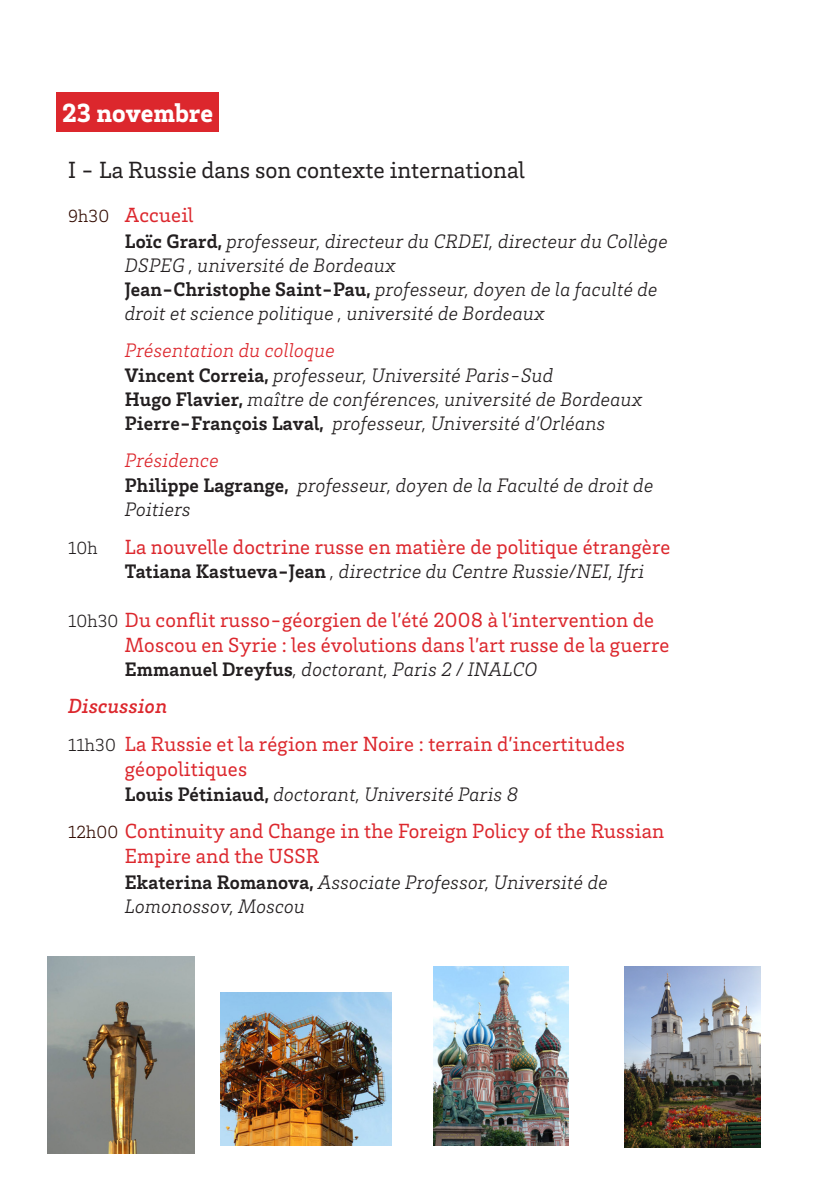
<style>
.page{position:relative;width:840px;height:1191px;background:#fff}
.page>*{position:absolute;margin:0;border:0;box-sizing:border-box;transform-origin:0 0}
.t1{font:900 27px "Brix Slab";color:#fff}
.t2{font:24px "Brix Slab";color:#231f20}
._10_Titre_Conf{font:21px/25.2px "Brix Slab";letter-spacing:.01em;color:#dc272d}
._10_Titre_Conf-2{font:italic 500 21px "Brix Slab";letter-spacing:.01em;color:#dc272d}
._10_Titre_Conf-3{font:italic 300 20px/24px "Brix Slab";letter-spacing:.01em;color:#231f20}
._12_Titre_Conférenci{font:italic 300 20px "Brix Slab";letter-spacing:.01em;color:#231f20}
._10_Titre_Conf-4{font:italic 300 20px "Brix Slab";letter-spacing:.01em;color:#dc272d}
._10_Titre_Conf-5{font:300 18px "Brix Slab";color:#231f20}
.s1{font-weight:300;font-size:18px;color:#340d03}
.s2{font-weight:700;font-style:normal}
.s3{font-weight:300;font-size:18px;color:#231f20}
</style>
<div class="page">
<div style="left:57px;top:92px;width:162px;height:40px;background:#dc272d"></div>
<img style="left:220px;top:992px;width:171px;height:153px">
<img style="left:433px;top:966px;width:135px;height:179px">
<img style="left:624px;top:966px;width:136px;height:181px">
<img style="left:47px;top:956px;width:147px;height:197px">
<p class="t1" style="left:62px;top:95px;width:152px">23 novembre</p>
<p class="t2" style="left:68px;top:154px;width:458px">I - La Russie dans son contexte international</p>
<p class="_10_Titre_Conf" style="left:68px;top:202px;width:127px"><span class="s1">9h30</span> Accueil</p>
<p class="_10_Titre_Conf-3" style="left:125px;top:228px;width:544px"><span class="s2">Loïc Grard,</span> professeur, directeur du CRDEI, directeur du Collège<br>DSPEG , université de Bordeaux</p>
<p class="_10_Titre_Conf-3" style="left:125px;top:276px;width:534px"><span class="s2">Jean-Christophe Saint-Pau,</span> professeur, doyen de la faculté de droit et science politique , université de Bordeaux</p>
<p class="_10_Titre_Conf-4" style="left:125px;top:337px;width:211px">Présentation du colloque</p>
<p class="_10_Titre_Conf-3" style="left:125px;top:362px;width:429px"><span class="s2">Vincent Correia,</span> professeur, Université Paris-Sud</p>
<p class="_10_Titre_Conf-3" style="left:125px;top:386px;width:519px"><span class="s2">Hugo Flavier,</span> maître de conférences, université de Bordeaux</p>
<p class="_10_Titre_Conf-3" style="left:125px;top:410px;width:482px"><span class="s2">Pierre-François Laval,</span> professeur, Université d’Orléans</p>
<p class="_10_Titre_Conf-4" style="left:125px;top:447px;width:95px">Présidence</p>
<p class="_10_Titre_Conf-3" style="left:125px;top:472px;width:529px"><span class="s2">Philippe Lagrange,</span> professeur, doyen de la Faculté de droit de<br>Poitiers</p>
<p class="_10_Titre_Conf-5" style="left:68px;top:536px;width:31px">10h</p>
<p class="_10_Titre_Conf" style="left:125px;top:533px;width:546px">La nouvelle doctrine russe en matière de politique étrangère</p>
<p class="_12_Titre_Conférenci" style="left:125px;top:557px;width:520px"><span class="s2">Tatiana Kastueva-Jean</span> , directrice du Centre Russie/NEI, Ifri</p>
<p class="_10_Titre_Conf" style="left:125px;top:606px;width:546px;text-indent:-57px"><span class="s3">10h30</span> Du conflit russo-géorgien de l’été 2008 à l’intervention de<br>Moscou en Syrie : les évolutions dans l’art russe de la guerre</p>
<p class="_12_Titre_Conférenci" style="left:125px;top:656px;width:414px"><span class="s2">Emmanuel Dreyfus</span>, doctorant, Paris 2 / INALCO</p>
<p class="_10_Titre_Conf-2" style="left:68px;top:692px;width:101px">Discussion</p>
<p class="_10_Titre_Conf" style="left:125px;top:730px;width:501px;text-indent:-57px"><span class="s3">11h30</span> La Russie et la région mer Noire : terrain d’incertitudes géopolitiques</p>
<p class="_10_Titre_Conf-3" style="left:125px;top:781px;width:395px"><span class="s2">Louis Pétiniaud,</span> doctorant, Université Paris 8</p>
<p class="_10_Titre_Conf" style="left:125px;top:817px;width:540px;text-indent:-57px"><span class="s1">12h00</span> Continuity and Change in the Foreign Policy of the Russian<br>Empire and the USSR</p>
<p class="_10_Titre_Conf-3" style="left:125px;top:868px;width:484px"><span class="s2">Ekaterina Romanova,</span> Associate Professor, Université de<br>Lomonossov, Moscou</p>
</div>
